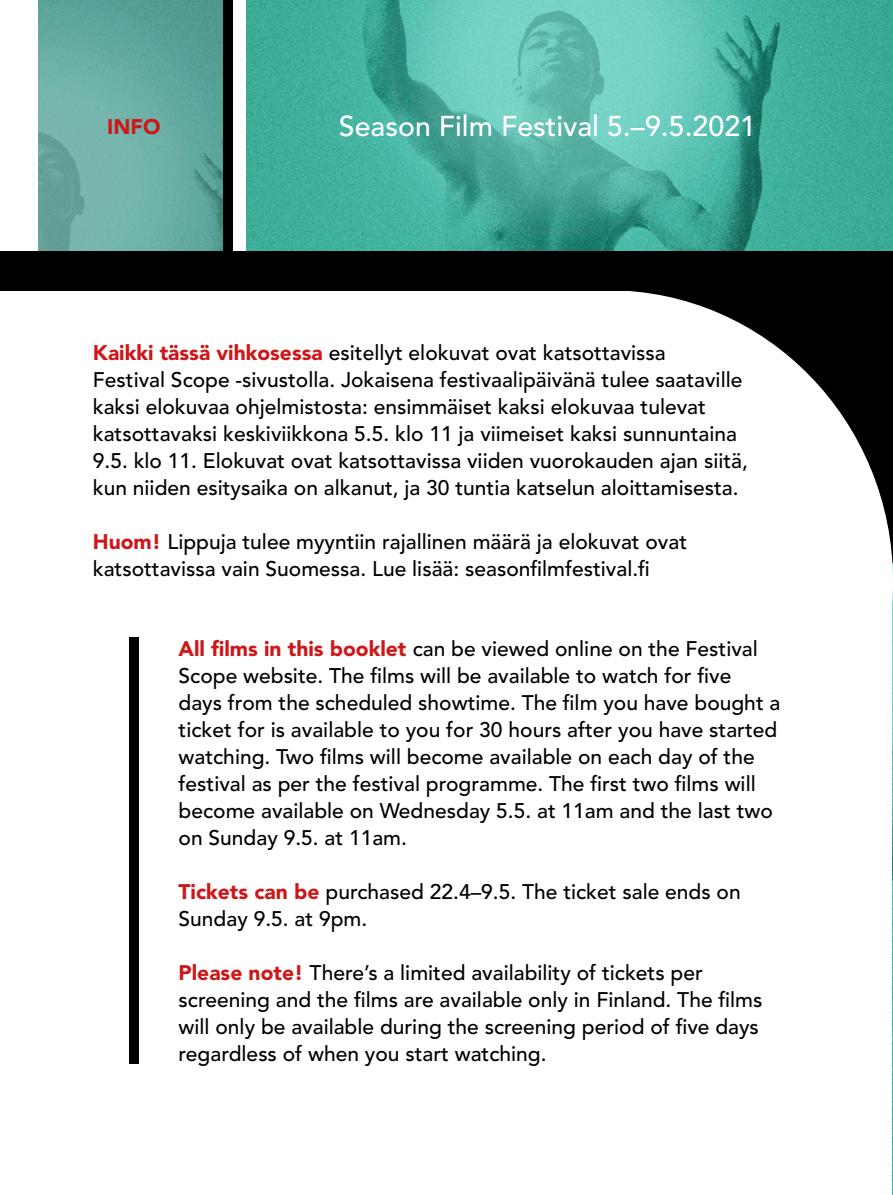
<style>
.page{position:relative;width:893px;height:1195px;background:#fff}
.page>*{position:absolute;margin:0;border:0;box-sizing:border-box;transform-origin:0 0}
.t1{font:500 28.5px "Avenir LT Std";color:#fff}
.t2{font:500 21px/27px "Avenir LT Std";color:#000}
.t3{font:900 21px "Avenir LT Std";color:#cd1719}
.s1{font-weight:900;color:#cd1719}
</style>
<div class="page">
<img style="left:892px;top:563px;width:1px;height:632px">
<img style="left:247px;top:0;width:646px;height:251px">
<img style="left:39px;top:0;width:184px;height:251px">
<div style="left:223px;top:0;width:10px;height:254px;background:#000"></div>
<div style="left:603px;top:289px;width:290px;height:274px;background:#000"></div>
<div style="left:130px;top:637px;width:9px;height:426px;background:#000"></div>
<div style="left:323px;top:290px;width:570px;height:583px;background:#fff;border-radius:50%"></div>
<div style="left:0;top:251px;width:893px;height:39px;background:#000"></div>
<p class="t3" style="left:107px;top:114px;width:55px">INFO</p>
<h1 class="t1" style="left:339px;top:109px;width:419px">Season Film Festival 5.–9.5.2021</h1>
<p class="t2" style="left:93px;top:340px;width:657px"><span class="s1">Kaikki tässä vihkosessa</span> esitellyt elokuvat ovat katsottavissa<br>Festival Scope -sivustolla. Jokaisena festivaalipäivänä tulee saataville kaksi elokuvaa ohjelmistosta: ensimmäiset kaksi elokuvaa tulevat katsottavaksi keskiviikkona 5.5. klo 11 ja viimeiset kaksi sunnuntaina 9.5. klo 11. Elokuvat ovat katsottavissa viiden vuorokauden ajan siitä, kun niiden esitysaika on alkanut, ja 30 tuntia katselun aloittamisesta.</p>
<p class="t2" style="left:93px;top:529px;width:596px"><span class="s1">Huom!</span> Lippuja tulee myyntiin rajallinen määrä ja elokuvat ovat katsottavissa vain Suomessa. Lue lisää: seasonfilmfestival.fi</p>
<p class="t2" style="left:179px;top:635px;width:603px"><span class="s1">All films in this booklet</span> can be viewed online on the Festival Scope website. The films will be available to watch for five<br>days from the scheduled showtime. The film you have bought a ticket for is available to you for 30 hours after you have started watching. Two films will become available on each day of the festival as per the festival programme. The first two films will become available on Wednesday 5.5. at 11am and the last two on Sunday 9.5. at 11am.</p>
<p class="t2" style="left:179px;top:879px;width:564px"><span class="s1">Tickets can be</span> purchased 22.4–9.5. The ticket sale ends on<br>Sunday 9.5. at 9pm.</p>
<p class="t2" style="left:179px;top:960px;width:585px"><span class="s1">Please note!</span> There’s a limited availability of tickets per screening and the films are available only in Finland. The films will only be available during the screening period of five days regardless of when you start watching.</p>
</div>
